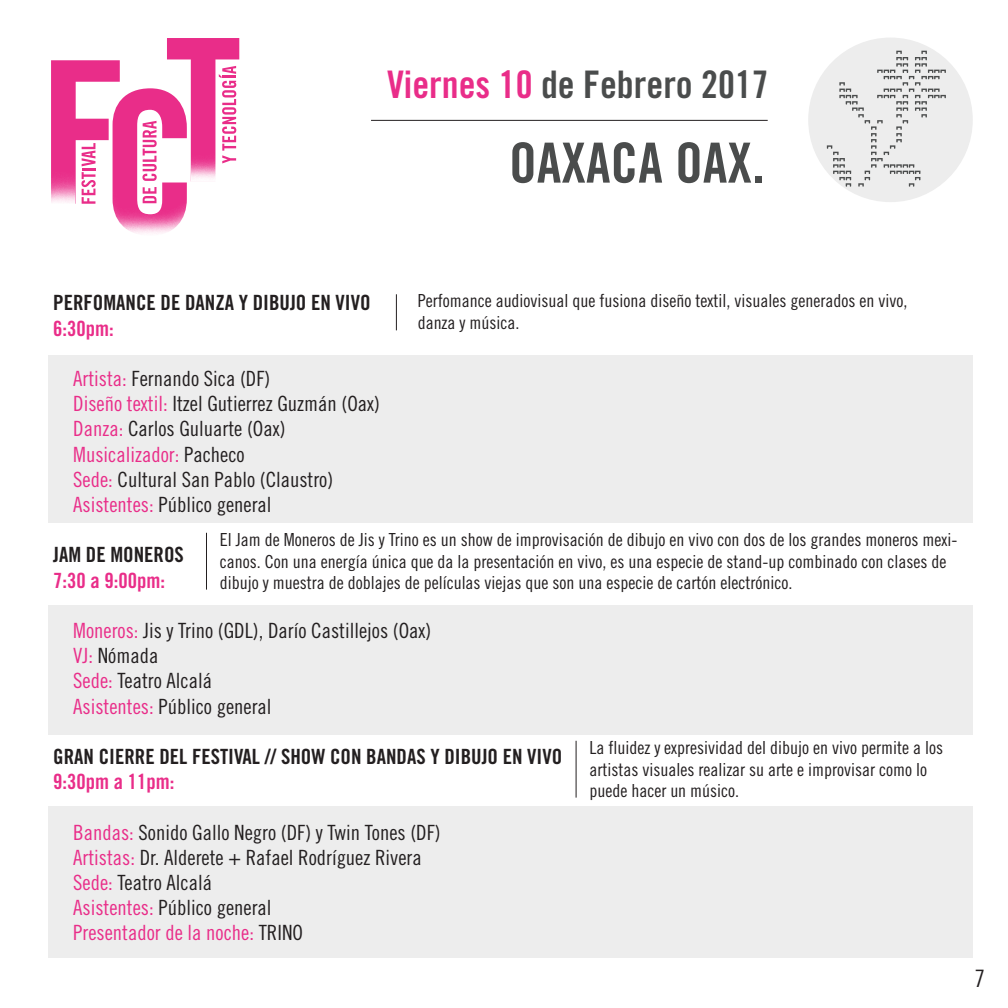
<style>
.page{position:relative;width:1008px;height:1008px;background:#fff}
.page>*{position:absolute;margin:0;border:0;box-sizing:border-box;transform-origin:0 0}
.t1{font:55.4px "Trade Gothic Bold Cond Twenty";color:#4a4c4c}
.t2{font:38px "Trade Gothic Bold Cond Twenty";color:#4a4c4c}
.t3{font:24px "Trade Gothic Cond Eighteen";color:#231f20}
.t4{font:21px/25.2px "Trade Gothic Cond Eighteen";color:#231f20}
.t5{font:21px "Trade Gothic Bold Cond Twenty";color:#231f20}
.t6{font:21px "Trade Gothic Bold Cond Twenty";color:#e92d89}
.t7{font:18px/21.6px "Trade Gothic Cond Eighteen";color:#231f20}
.s1{color:#e92d89}
</style>
<div class="page">
<div style="left:48px;top:606px;width:925px;height:129px;background:#ededed"></div>
<div style="left:48px;top:806px;width:925px;height:152px;background:#ededed"></div>
<div style="left:48px;top:355px;width:925px;height:168px;background:#ededed"></div>
<svg style="left:51px;top:38px;width:188px;height:126px"></svg>
<img style="left:51px;top:151px;width:165px;height:83px">
<hr style="left:371px;top:120px;width:397px;height:1px;background:#231f20">
<div style="left:808px;top:38px;width:165px;height:164px;background:#ededed;border-radius:50%"></div>
<svg style="left:827px;top:51px;width:119px;height:136px"></svg>
<hr style="left:206px;top:533px;width:1px;height:57px;background:#231f20">
<hr style="left:576px;top:741px;width:1px;height:57px;background:#231f20">
<hr style="left:396px;top:294px;width:1px;height:36px;background:#231f20">
<h2 class="t2" style="left:387px;top:61px;width:383px"><span class="s1">Viernes 10</span> de Febrero 2017</h2>
<h1 class="t1" style="left:509px;top:129px;width:257px">OAXACA OAX.</h1>
<p class="t7" style="left:418px;top:290px;width:491px">Perfomance audiovisual que fusiona diseño textil, visuales generados en vivo, danza y música.</p>
<p class="t5" style="left:53px;top:290px;width:319px">PERFOMANCE DE DANZA Y DIBUJO EN VIVO</p>
<p class="t6" style="left:53px;top:315px;width:62px">6:30pm:</p>
<p class="t4" style="left:73px;top:366px;width:308px"><span class="s1">Artista:</span> Fernando Sica (DF)<br><span class="s1">Diseño textil:</span> Itzel Gutierrez Guzmán (Oax)<br><span class="s1">Danza:</span> Carlos Guluarte (Oax)<br><span class="s1">Musicalizador:</span> Pacheco<br><span class="s1">Sede:</span> Cultural San Pablo (Claustro)<br><span class="s1">Asistentes:</span> Público general</p>
<p class="t5" style="left:53px;top:542px;width:132px">JAM DE MONEROS</p>
<p class="t6" style="left:53px;top:567px;width:113px">7:30 a 9:00pm:</p>
<p class="t4" style="left:73px;top:618px;width:360px"><span class="s1">Moneros:</span> Jis y Trino (GDL), Darío Castillejos (Oax)<br><span class="s1">VJ:</span> Nómada<br><span class="s1">Sede:</span> Teatro Alcalá<br><span class="s1">Asistentes:</span> Público general</p>
<p class="t5" style="left:53px;top:744px;width:510px">GRAN CIERRE DEL FESTIVAL // SHOW CON BANDAS Y DIBUJO EN VIVO</p>
<p class="t6" style="left:53px;top:769px;width:123px">9:30pm a 11pm:</p>
<p class="t4" style="left:73px;top:819px;width:369px"><span class="s1">Bandas:</span> Sonido Gallo Negro (DF) y Twin Tones (DF)<br><span class="s1">Artistas:</span> Dr. Alderete + Rafael Rodríguez Rivera <span class="s1">Sede:</span> Teatro Alcalá<br><span class="s1">Asistentes:</span> Público general<br><span class="s1">Presentador de la noche:</span> TRINO</p>
<p class="t7" style="left:220px;top:529px;width:739px">El Jam de Moneros de Jis y Trino es un show de improvisación de dibujo en vivo con dos de los grandes moneros mexi&shy;canos. Con una energía única que da la presentación en vivo, es una especie de stand-up combinado con clases de dibujo y muestra de doblajes de películas viejas que son una especie de cartón electrónico.</p>
<p class="t7" style="left:589px;top:737px;width:355px">La fluidez y expresividad del dibujo en vivo permite a los artistas visuales realizar su arte e improvisar como lo puede hacer un músico.</p>
<h3 class="t3" style="left:974px;top:965px;width:12px">7</h3>
</div>
